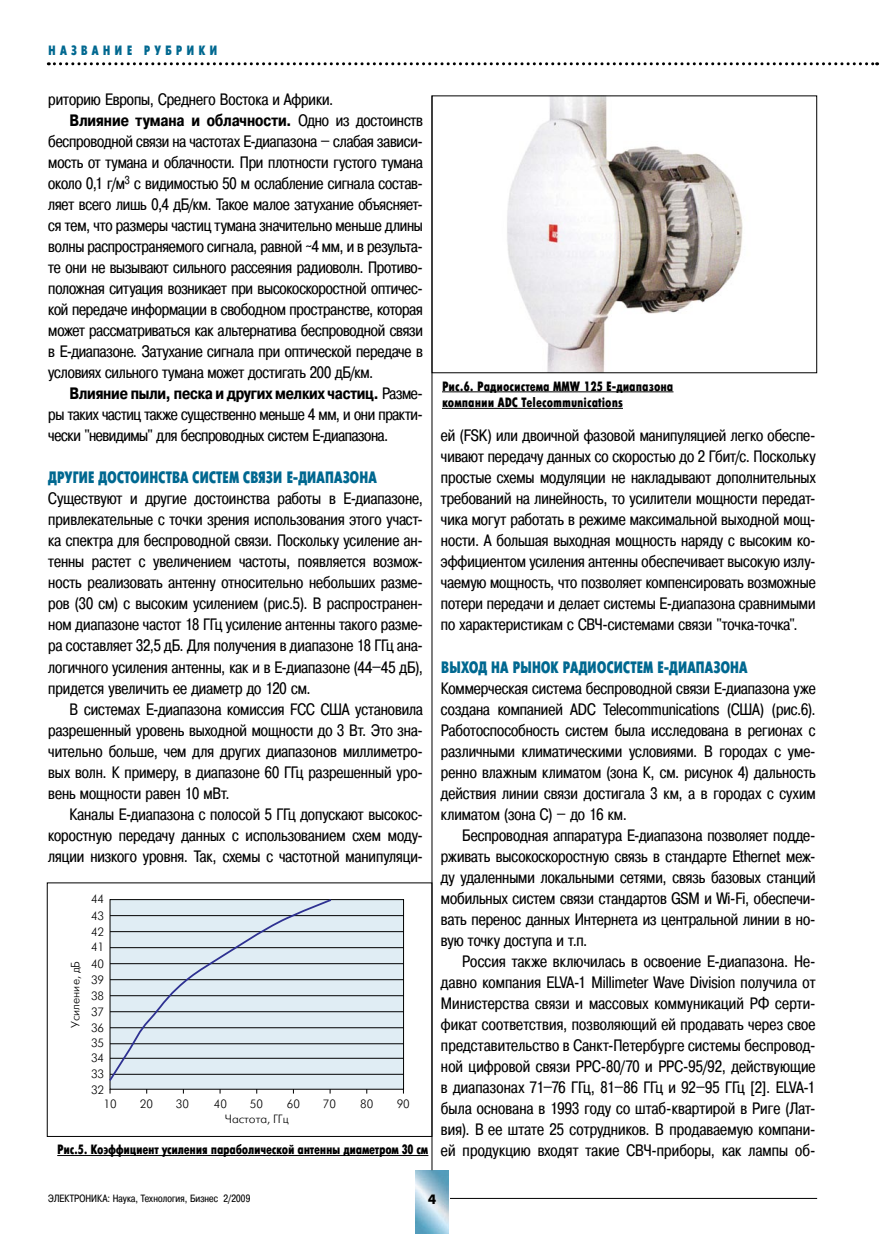
<style>
.page{position:relative;width:881px;height:1234px;background:#fff}
.page>*{position:absolute;margin:0;border:0;box-sizing:border-box;transform-origin:0 0}
.t1{font:16.5px/21px "Pragmatica Cond C";letter-spacing:-.01em;color:#000;text-align:justify}
.t2{font:700 16.5px "Pragmatica Cond C";letter-spacing:-.01em;color:#000}
.t3{font:16.5px "Futuris X Cond C";letter-spacing:-.01em;color:#006890}
.t4{font:13.5px "Futuris X Cond C";letter-spacing:-.02em;color:#000}
.t5{font:13.5px/16.5px "Futuris X Cond C";color:#000}
.t6{font:13.5px "Futuris X Cond C";letter-spacing:.3em;color:#006890}
.t7{font:12px "Futuris Light C";color:#000}
.t8{font:10.5px "Pragmatica Cond C";letter-spacing:.015em;color:#000}
.s1{font-weight:400}
.s2{font-family:"Pragmatica Cond C";font-size:16.5px}
</style>
<div class="page">
<hr style="left:57px;top:1154px;width:371px;height:1px;background:#000">
<div style="left:110px;top:899px;width:293px;height:189px;background:#e0edf4"></div>
<hr style="left:110px;top:915px;width:293px;height:1px;background:#000">
<hr style="left:110px;top:931px;width:293px;height:1px;background:#000">
<hr style="left:110px;top:947px;width:293px;height:1px;background:#000">
<hr style="left:110px;top:963px;width:293px;height:1px;background:#000">
<hr style="left:110px;top:979px;width:293px;height:1px;background:#000">
<hr style="left:110px;top:995px;width:293px;height:1px;background:#000">
<hr style="left:110px;top:1011px;width:293px;height:1px;background:#000">
<hr style="left:110px;top:1027px;width:293px;height:1px;background:#000">
<hr style="left:110px;top:1043px;width:293px;height:1px;background:#000">
<hr style="left:110px;top:1057px;width:293px;height:1px;background:#000">
<hr style="left:110px;top:1073px;width:293px;height:1px;background:#000">
<svg style="left:109px;top:899px;width:223px;height:182px"></svg>
<hr style="left:442px;top:391px;width:231px;height:1px;background:#000">
<hr style="left:442px;top:408px;width:180px;height:1px;background:#000">
<img style="left:496px;top:95px;width:255px;height:276px">
<hr style="left:432px;top:1197px;width:384px;height:1px;background:#000">
<img style="left:415px;top:1169px;width:34px;height:64px">
<svg style="left:48px;top:62px;width:829px;height:3px"></svg>
<hr style="left:431px;top:96px;width:1px;height:1073px;background:#000">
<svg style="left:428px;top:1194px;width:7px;height:10px"></svg>
<p class="t6" style="left:48px;top:43px;width:171px">Н азвание рубрики</p>
<p class="t1" style="left:48px;top:89px;width:286px">риторию Европы, Среднего Востока и Африки.</p>
<p class="t2" style="left:70px;top:111px;width:355px">Влияние тумана и облачности. <span class="s1">Одно из достоинств</span></p>
<p class="t1" style="left:48px;top:131px;width:376px">беспроводной связи на частотах Е-диапазона – слабая зависи-</p>
<p class="t1" style="left:48px;top:152px;width:376px">мость от тумана и облачности. При плотности густого тумана</p>
<p class="t1" style="left:48px;top:173px;width:376px">около 0,1 г/м<sup>3</sup> с видимостью 50 м ослабление сигнала состав-</p>
<p class="t1" style="left:48px;top:194px;width:376px">ляет всего лишь 0,4 дБ/км. Такое малое затухание объясняет-</p>
<p class="t1" style="left:48px;top:215px;width:376px">ся тем, что размеры частиц тумана значительно меньше длины</p>
<p class="t1" style="left:48px;top:236px;width:376px">волны распространяемого сигнала, равной ~4 мм, и в результа-</p>
<p class="t1" style="left:48px;top:257px;width:376px">те они не вызывают сильного рассеяния радиоволн. Противо-</p>
<p class="t1" style="left:48px;top:278px;width:376px">положная ситуация возникает при высокоскоростной оптичес-</p>
<p class="t1" style="left:48px;top:299px;width:376px">кой передаче информации в свободном пространстве, которая</p>
<p class="t1" style="left:48px;top:320px;width:376px">может рассматриваться как альтернатива беспроводной связи</p>
<p class="t1" style="left:48px;top:341px;width:376px">в Е-диапазоне. Затухание сигнала при оптической передаче в</p>
<p class="t1" style="left:48px;top:362px;width:326px">условиях сильного тумана может достигать 200 дБ/км.</p>
<p class="t2" style="left:70px;top:384px;width:355px">Влияние пыли, песка и других мелких частиц. <span class="s1">Разме-</span></p>
<p class="t1" style="left:48px;top:404px;width:376px">ры таких частиц также существенно меньше 4 мм, и они практи-</p>
<p class="t1" style="left:48px;top:425px;width:341px">чески "невидимы" для беспроводных систем Е-диапазона.</p>
<p class="t3" style="left:48px;top:468px;width:330px">Другие достоинства систем связи Е-диапазона</p>
<p class="t1" style="left:48px;top:488px;width:376px">Существуют и другие достоинства работы в Е-диапазоне, привлекательные с точки зрения использования этого участ&shy;ка спектра для беспроводной связи. Поскольку усиление ан&shy;тенны растет с увеличением частоты, появляется возмож&shy;ность реализовать антенну относительно небольших разме&shy;ров (30 см) с высоким усилением (рис.5). В распространен&shy;ном диапазоне частот 18 ГГц усиление антенны такого разме&shy;ра составляет 32,5 дБ. Для получения в диапазоне 18 ГГц ана&shy;логичного усиления антенны, как и в Е-диапазоне (44–45 дБ), придется увеличить ее диаметр до 120 см.</p>
<p class="t1" style="left:48px;top:698px;width:376px;text-indent:21px">В системах Е-диапазона комиссия FCC США установила разрешенный уровень выходной мощности до 3 Вт. Это зна&shy;чительно больше, чем для других диапазонов миллиметро&shy;вых волн. К примеру, в диапазоне 60 ГГц разрешенный уро&shy;вень мощности равен 10 мВт.</p>
<p class="t1" style="left:48px;top:803px;width:376px;text-indent:21px">Каналы Е-диапазона с полосой 5 ГГц допускают высокос&shy;коростную передачу данных с использованием схем моду&shy;ляции низкого уровня. Так, схемы с частотной манипуляци-</p>
<p class="t5" style="left:442px;top:377px;width:233px">Рис.6. Радиосистема MMW 125 Е-диапазона компании ADC Telecommunications</p>
<p class="t1" style="left:441px;top:425px;width:376px">ей (FSK) или двоичной фазовой манипуляцией легко обеспе&shy;чивают передачу данных со скоростью до 2 Гбит/с. Поскольку простые схемы модуляции не накладывают дополнительных требований на линейность, то усилители мощности передат&shy;чика могут работать в режиме максимальной выходной мощ&shy;ности. А большая выходная мощность наряду с высоким ко&shy;эффициентом усиления антенны обеспечивает высокую излу&shy;чаемую мощность, что позволяет компенсировать возможные потери передачи и делает системы Е-диапазона сравнимыми по характеристикам с СВЧ-системами связи "точка-точка".</p>
<p class="t3" style="left:441px;top:657px;width:308px">Выход на рынок радиосистем Е-диапазона</p>
<p class="t1" style="left:441px;top:677px;width:376px">Коммерческая система беспроводной связи Е-диапазона уже создана компанией ADC Telecommunications (США) (рис.6).<br>Работоспособность систем была исследована в регионах с различными климатическими условиями. В городах с уме&shy;ренно влажным климатом (зона К, см. рисунок 4) дальность действия линии связи достигала 3 км, а в городах с сухим климатом (зона С) – до 16 км.</p>
<p class="t1" style="left:441px;top:824px;width:376px;text-indent:21px">Беспроводная аппаратура Е-диапазона позволяет подде&shy;рживать высокоскоростную связь в стандарте Ethernet меж&shy;ду удаленными локальными сетями, связь базовых станций мобильных систем связи стандартов GSM и Wi-Fi, обеспечи&shy;вать перенос данных Интернета из центральной линии в но&shy;вую точку доступа и т.п.</p>
<p class="t1" style="left:441px;top:950px;width:376px;text-indent:21px">Россия также включилась в освоение Е-диапазона. Не&shy;давно компания ELVA-1 Millimeter Wave Division получила от Министерства связи и массовых коммуникаций РФ серти&shy;фикат соответствия, позволяющий ей продавать через свое представительство в Санкт-Петербурге системы беспровод&shy;ной цифровой связи РРС-80/70 и РРС-95/92, действующие в диапазонах 71–76 ГГц, 81–86 ГГц и 92–95 ГГц [2]. ELVA-1 была основана в 1993 году со штаб-квартирой в Риге (Лат&shy;вия). В ее штате 25 сотрудников. В продаваемую компани-</p>
<p class="t4" style="left:57px;top:1141px;width:759px">Рис.5. Коэффициент усиления параболической антенны диаметром 30 см <span class="s2">ей продукцию входят такие СВЧ-приборы, как лампы об-</span></p>
<p class="t7" style="left:91px;top:893px;width:15px">44</p>
<p class="t7" style="left:91px;top:909px;width:15px">43</p>
<p class="t7" style="left:91px;top:925px;width:15px">42</p>
<p class="t7" style="left:91px;top:940px;width:15px">41</p>
<p class="t7" style="left:91px;top:957px;width:15px">40</p>
<p class="t7" style="left:69px;top:1027px;width:68px;rotate:-90deg">Усиление, дБ</p>
<p class="t7" style="left:91px;top:973px;width:15px">39</p>
<p class="t7" style="left:91px;top:989px;width:15px">38</p>
<p class="t7" style="left:91px;top:1005px;width:15px">37</p>
<p class="t7" style="left:91px;top:1021px;width:15px">36</p>
<p class="t7" style="left:91px;top:1036px;width:15px">35</p>
<p class="t7" style="left:91px;top:1051px;width:15px">34</p>
<p class="t7" style="left:91px;top:1067px;width:15px">33</p>
<p class="t7" style="left:91px;top:1083px;width:15px">32</p>
<p class="t7" style="left:103px;top:1097px;width:15px">10</p>
<p class="t7" style="left:140px;top:1097px;width:15px">20</p>
<p class="t7" style="left:176px;top:1097px;width:15px">30</p>
<p class="t7" style="left:214px;top:1097px;width:15px">40</p>
<p class="t7" style="left:250px;top:1097px;width:15px">50</p>
<p class="t7" style="left:287px;top:1097px;width:15px">60</p>
<p class="t7" style="left:323px;top:1097px;width:15px">70</p>
<p class="t7" style="left:360px;top:1097px;width:15px">80</p>
<p class="t7" style="left:396px;top:1097px;width:15px">90</p>
<p class="t7" style="left:225px;top:1112px;width:65px">Частота, ГГц</p>
<p class="t8" style="left:48px;top:1192px;width:203px">ЭЛЕКТРОНИКА: Наука, Технология, Бизнес 2/2009</p>
</div>
